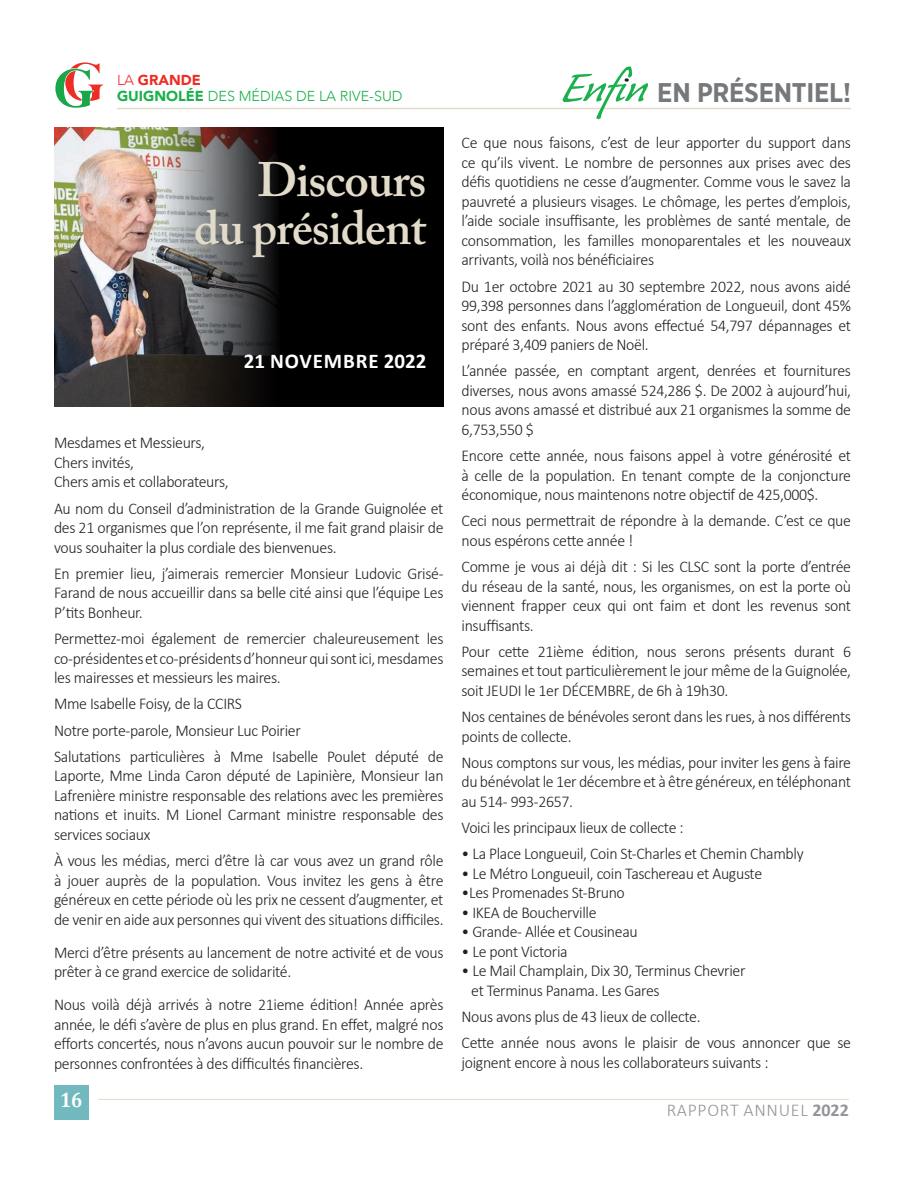
<style>
.page{position:relative;width:918px;height:1188px;background:#fff}
.page>*{position:absolute;margin:0;border:0;box-sizing:border-box;transform-origin:0 0}
.t1{font:600 48px/48px "Adobe Caslon Pro";letter-spacing:-.02em;color:#e3dbc9;text-align:right}
.t2{font:700 27px "Gotham Narrow";letter-spacing:-.01em;color:#76787b}
.t3{font:700 21px "Calibri";color:#fff}
.t4{font:700 21px "Cambria";color:#fff;scale:.9 1}
.t5{font:300 18px "Calibri";letter-spacing:.04em;color:#939598}
.t6{font:300 16.5px/19.5px "Calibri";letter-spacing:-.02em;color:#231f20;text-align:justify;scale:.96 1}
.t7{font:300 14.4px/15.9px "Avenir";color:#1ab04b}
.s1{color:#ee2e25}
.s2{font-weight:900;color:#ee2e25}
.s3{font-weight:900}
.s4{font-family:"Caliban";font-weight:400;font-style:italic;font-size:56.25px;color:#1ab04b}
.s5{font-weight:700}
</style>
<div class="page">
<hr style="left:98px;top:1099px;width:751px;height:1px;background:#e3dbc9">
<div style="left:54px;top:1085px;width:35px;height:35px;background:#71b8bf"></div>
<svg style="left:55px;top:62px;width:48px;height:46px"></svg>
<hr style="left:117px;top:108px;width:734px;height:1px;background:#e3dbc9">
<svg style="left:625px;top:78px;width:4px;height:4px"></svg>
<div style="left:54px;top:128px;width:389px;height:279px;background:#000001"></div>
<img style="left:54px;top:128px;width:222px;height:279px">
<p class="t7" style="left:117px;top:72px;width:287px"><span class="s1">LA</span> <span class="s2">GRANDE<br></span><span class="s3">GUIGNOLÉE</span> DES MÉDIAS DE LA RIVE-SUD</p>
<h1 class="t1" style="left:194px;top:155px;width:234px">Discours<br>du président</h1>
<p class="t3" style="left:244px;top:348px;width:184px">21 NOVEMBRE 2022</p>
<p class="t6" style="left:54px;top:432px;width:184px;text-align:left">Mesdames et Messieurs,<br>Chers invités,<br>Chers amis et collaborateurs,</p>
<p class="t6" style="left:54px;top:498px;width:407px">Au nom du Conseil d’administration de la Grande Guignolée et des 21 organismes que l’on représente, il me fait grand plaisir de vous souhaiter la plus cordiale des bienvenues.</p>
<p class="t6" style="left:54px;top:563px;width:407px">En premier lieu, j’aimerais remercier Monsieur Ludovic Grisé-Farand de nous accueillir dans sa belle cité ainsi que l’équipe Les P’tits Bonheur.</p>
<p class="t6" style="left:54px;top:628px;width:407px">Permettez-moi également de remercier chaleureusement les co-présidentes et co-présidents d’honneur qui sont ici, mesdames les mairesses et messieurs les maires.</p>
<p class="t6" style="left:54px;top:690px;width:407px;line-height:26.2px;text-align:left">Mme Isabelle Foisy, de la CCIRS<br>Notre porte-parole, Monsieur Luc Poirier<br>Salutations particulières à Mme Isabelle Poulet député de</p>
<p class="t6" style="left:54px;top:765px;width:407px">Laporte, Mme Linda Caron député de Lapinière, Monsieur Ian Lafrenière ministre responsable des relations avec les premières nations et inuits. M Lionel Carmant ministre responsable des services sociaux</p>
<p class="t6" style="left:54px;top:850px;width:407px">À vous les médias, merci d’être là car vous avez un grand rôle à jouer auprès de la population. Vous invitez les gens à être généreux en cette période où les prix ne cessent d’augmenter, et de venir en aide aux personnes qui vivent des situations difficiles.</p>
<p class="t6" style="left:54px;top:942px;width:407px">Merci d’être présents au lancement de notre activité et de vous prêter à ce grand exercice de solidarité.</p>
<p class="t6" style="left:54px;top:994px;width:407px">Nous voilà déjà arrivés à notre 21ieme édition! Année après année, le défi s’avère de plus en plus grand. En effet, malgré nos efforts concertés, nous n’avons aucun pouvoir sur le nombre de personnes confrontées à des difficultés financières.</p>
<p class="t4" style="left:60px;top:1085px;width:26px">16</p>
<h2 class="t2" style="left:561px;top:77px;width:291px"><span class="s4">Enfin</span>EN PRÉSENTIEL!</h2>
<p class="t6" style="left:462px;top:132px;width:407px">Ce que nous faisons, c’est de leur apporter du support dans ce qu’ils vivent. Le nombre de personnes aux prises avec des défis quotidiens ne cesse d’augmenter. Comme vous le savez la pauvreté a plusieurs visages. Le chômage, les pertes d’emplois, l’aide sociale insuffisante, les problèmes de santé mentale, de consommation, les familles monoparentales et les nouveaux arrivants, voilà nos bénéficiaires</p>
<p class="t6" style="left:462px;top:276px;width:407px">Du 1er octobre 2021 au 30 septembre 2022, nous avons aidé 99,398 personnes dans l’agglomération de Longueuil, dont 45% sont des enfants. Nous avons effectué 54,797 dépannages et préparé 3,409 paniers de Noël.</p>
<p class="t6" style="left:462px;top:360px;width:407px">L’année passée, en comptant argent, denrées et fournitures diverses, nous avons amassé 524,286 $. De 2002 à aujourd’hui, nous avons amassé et distribué aux 21 organismes la somme de 6,753,550 $</p>
<p class="t6" style="left:462px;top:445px;width:407px">Encore cette année, nous faisons appel à votre générosité et à celle de la population. En tenant compte de la conjoncture économique, nous maintenons notre objectif de 425,000$.</p>
<p class="t6" style="left:462px;top:510px;width:407px">Ceci nous permettrait de répondre à la demande. C’est ce que nous espérons cette année !</p>
<p class="t6" style="left:462px;top:556px;width:407px">Comme je vous ai déjà dit : Si les CLSC sont la porte d’entrée du réseau de la santé, nous, les organismes, on est la porte où viennent frapper ceux qui ont faim et dont les revenus sont insuffisants.</p>
<p class="t6" style="left:462px;top:641px;width:407px">Pour cette 21ième édition, nous serons présents durant 6 semaines et tout particulièrement le jour même de la Guignolée, soit JEUDI le 1er DÉCEMBRE, de 6h à 19h30.</p>
<p class="t6" style="left:462px;top:706px;width:407px">Nos centaines de bénévoles seront dans les rues, à nos différents points de collecte.</p>
<p class="t6" style="left:462px;top:752px;width:407px">Nous comptons sur vous, les médias, pour inviter les gens à faire du bénévolat le 1er décembre et à être généreux, en téléphonant au 514- 993-2657.</p>
<p class="t6" style="left:462px;top:817px;width:233px">Voici les principaux lieux de collecte :</p>
<p class="t6" style="left:462px;top:843px;width:358px">• La Place Longueuil, Coin St-Charles et Chemin Chambly</p>
<p class="t6" style="left:462px;top:863px;width:315px">• Le Métro Longueuil, coin Taschereau et Auguste</p>
<p class="t6" style="left:462px;top:882px;width:172px">•Les Promenades St-Bruno</p>
<p class="t6" style="left:462px;top:902px;width:142px">• IKEA de Boucherville</p>
<p class="t6" style="left:462px;top:921px;width:185px">• Grande- Allée et Cousineau</p>
<p class="t6" style="left:462px;top:941px;width:112px">• Le pont Victoria</p>
<p class="t6" style="left:471px;top:961px;width:287px;text-indent:-10px">• Le Mail Champlain, Dix 30, Terminus Chevrier et Terminus Panama. Les Gares</p>
<p class="t6" style="left:462px;top:1003px;width:407px;line-height:26.2px">Nous avons plus de 43 lieux de collecte.<br>Cette année nous avons le plaisir de vous annoncer que se</p>
<p class="t6" style="left:462px;top:1052px;width:321px">joignent encore à nous les collaborateurs suivants :</p>
<p class="t5" style="left:667px;top:1099px;width:184px">RAPPORT ANNUEL <span class="s5">2022</span></p>
</div>
